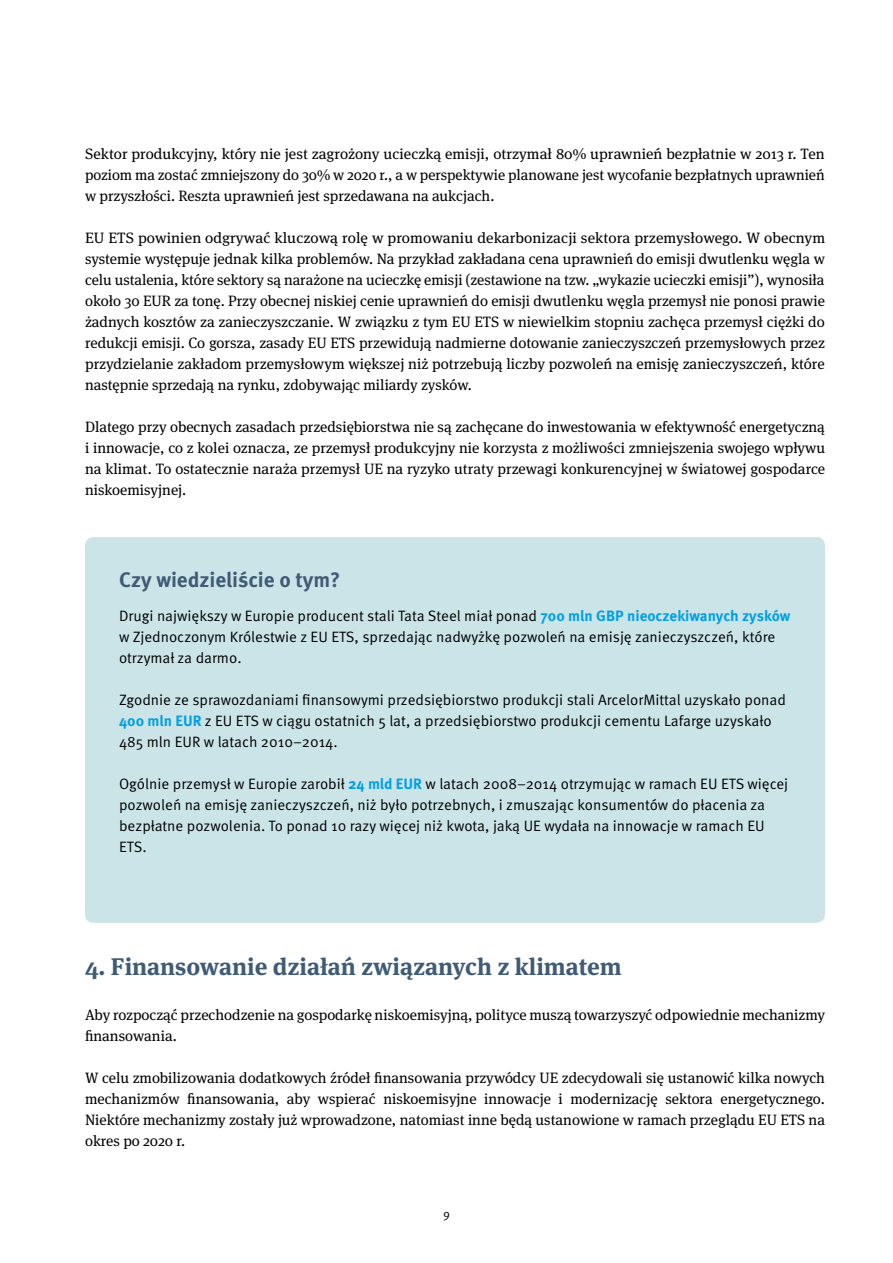
<style>
.page{position:relative;width:893px;height:1263px;background:#fff}
.page>*{position:absolute;margin:0;border:0;box-sizing:border-box;transform-origin:0 0}
.t1{font:700 24px "Meta Serif Pro";color:#405b76}
.t2{font:700 21px "Meta Pro";color:#405b76}
.t3{font:15px/21px "Meta Serif Pro";color:#000;text-align:justify}
.t4{font:15px/21px "Meta Pro Norm";color:#000}
.t5{font:12px "Meta Pro Norm";color:#000}
.s1{font-family:"Meta Pro";font-weight:700;color:#009fe3}
</style>
<div class="page">
<div style="left:85px;top:537px;width:740px;height:386px;background:#cbe4e8;border-radius:9px"></div>
<p class="t3" style="left:85px;top:143px;width:741px">Sektor produkcyjny, który nie jest zagrożony ucieczką emisji, otrzymał 80% uprawnień bezpłatnie w 2013 r. Ten poziom ma zostać zmniejszony do 30% w 2020 r., a w perspektywie planowane jest wycofanie bezpłatnych uprawnień w przyszłości. Reszta uprawnień jest sprzedawana na aukcjach.</p>
<p class="t3" style="left:85px;top:227px;width:742px">EU ETS powinien odgrywać kluczową rolę w promowaniu dekarbonizacji sektora przemysłowego. W obecnym systemie występuje jednak kilka problemów. Na przykład zakładana cena uprawnień do emisji dwutlenku węgla w celu ustalenia, które sektory są narażone na ucieczkę emisji (zestawione na tzw. „wykazie ucieczki emisji”), wynosiła około 30 EUR za tonę. Przy obecnej niskiej cenie uprawnień do emisji dwutlenku węgla przemysł nie ponosi prawie żadnych kosztów za zanieczyszczanie. W związku z tym EU ETS w niewielkim stopniu zachęca przemysł ciężki do redukcji emisji. Co gorsza, zasady EU ETS przewidują nadmierne dotowanie zanieczyszczeń przemysłowych przez przydzielanie zakładom przemysłowym większej niż potrzebują liczby pozwoleń na emisję zanieczyszczeń, które następnie sprzedają na rynku, zdobywając miliardy zysków.</p>
<p class="t3" style="left:85px;top:416px;width:742px">Dlatego przy obecnych zasadach przedsiębiorstwa nie są zachęcane do inwestowania w efektywność energetyczną i innowacje, co z kolei oznacza, ze przemysł produkcyjny nie korzysta z możliwości zmniejszenia swojego wpływu na klimat. To ostatecznie naraża przemysł UE na ryzyko utraty przewagi konkurencyjnej w światowej gospodarce niskoemisyjnej.</p>
<h2 class="t2" style="left:119px;top:563px;width:223px">Czy wiedzieliście o tym?</h2>
<p class="t4" style="left:119px;top:604px;width:673px">Drugi największy w Europie producent stali Tata Steel miał ponad <span class="s1">700 mln GBP nieoczekiwanych zysków </span>w Zjednoczonym Królestwie z EU ETS, sprzedając nadwyżkę pozwoleń na emisję zanieczyszczeń, które otrzymał za darmo.</p>
<p class="t4" style="left:119px;top:688px;width:668px">Zgodnie ze sprawozdaniami finansowymi przedsiębiorstwo produkcji stali ArcelorMittal uzyskało ponad<br><span class="s1">400 mln EUR</span> z EU ETS w ciągu ostatnich 5 lat, a przedsiębiorstwo produkcji cementu Lafarge uzyskało<br>485 mln EUR w latach 2010–2014.</p>
<p class="t4" style="left:119px;top:772px;width:671px">Ogólnie przemysł w Europie zarobił <span class="s1">24 mld EUR</span> w latach 2008–2014 otrzymując w ramach EU ETS więcej pozwoleń na emisję zanieczyszczeń, niż było potrzebnych, i zmuszając konsumentów do płacenia za bezpłatne pozwolenia. To ponad 10 razy więcej niż kwota, jaką UE wydała na innowacje w ramach EU ETS.</p>
<h1 class="t1" style="left:85px;top:948px;width:538px">4. Finansowanie działań związanych z klimatem</h1>
<p class="t3" style="left:85px;top:1004px;width:741px">Aby rozpocząć przechodzenie na gospodarkę niskoemisyjną, polityce muszą towarzyszyć odpowiednie mechanizmy finansowania.</p>
<p class="t3" style="left:85px;top:1067px;width:741px">W celu zmobilizowania dodatkowych źródeł finansowania przywódcy UE zdecydowali się ustanowić kilka nowych mechanizmów finansowania, aby wspierać niskoemisyjne innowacje i modernizację sektora energetycznego.<br>Niektóre mechanizmy zostały już wprowadzone, natomiast inne będą ustanowione w ramach przeglądu EU ETS na okres po 2020 r.</p>
<p class="t5" style="left:443px;top:1205px;width:8px">9</p>
</div>
